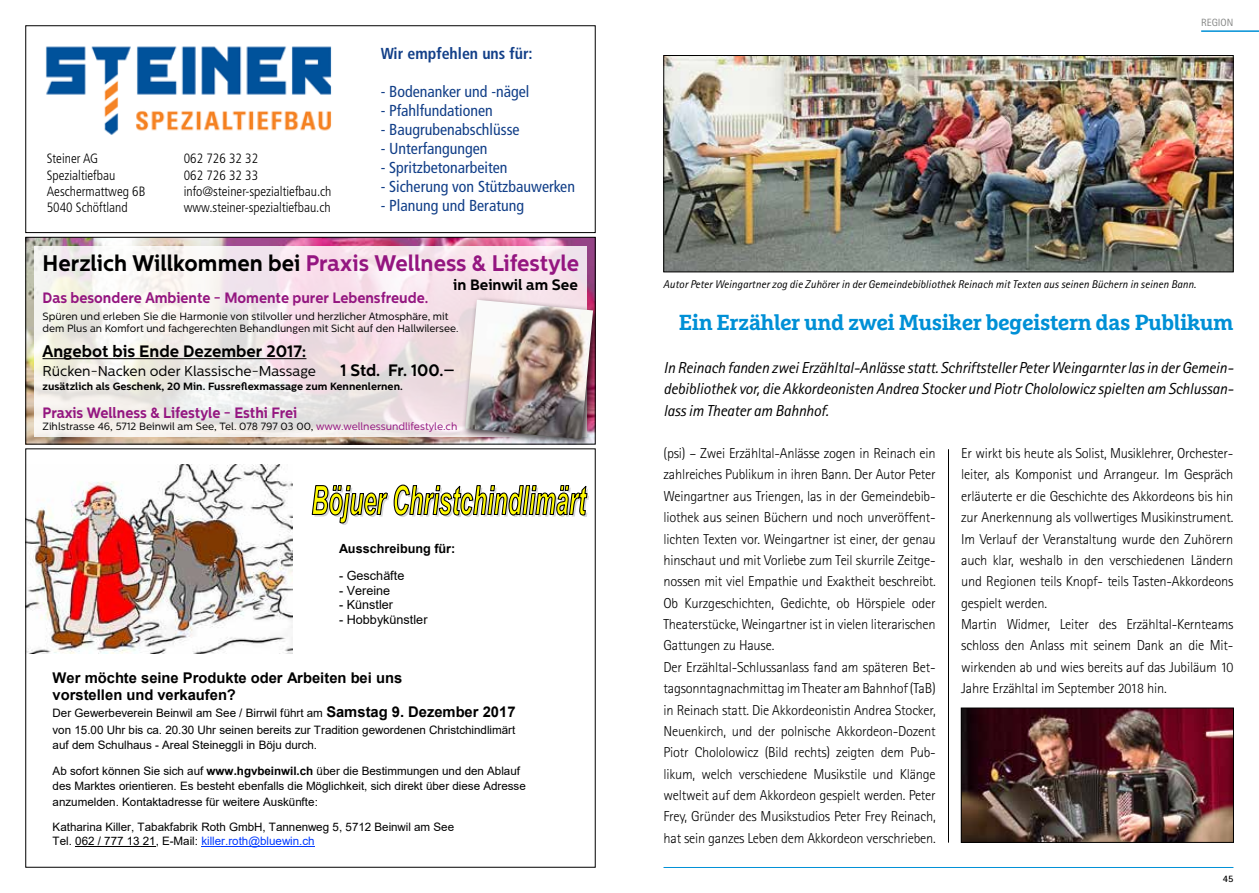
<style>
.page{position:relative;width:1259px;height:893px;background:#fff}
.page>*{position:absolute;margin:0;border:0;box-sizing:border-box;transform-origin:0 0}
.t1{font:700 22.5px "Centrale Sans";color:#941680}
.t2{font:700 21.75px "Marselis Slab Pro";letter-spacing:-.025em;color:#0090d6}
.t3{font:700 16.5px "Centrale Sans";color:#000}
.t4{font:italic 15.9px/21.3px "Rotis Sans Serif";letter-spacing:-.01em;color:#000;text-align:justify}
.t5{font:condensed 15.9px "Frutiger LT Std";color:#123f88}
.t6{font:700 condensed 15.9px "Frutiger LT Std";color:#123f88}
.t7{font:700 15px "Centrale Sans";color:#941680;scale:.95 1}
.t8{font:700 15px "Centrale Sans";color:#000}
.t9{font:700 14.7px/17px "Arial";color:#000}
.t10{font:300 14.4px/21.3px "Rotis Sans Serif";letter-spacing:-.015em;color:#000}
.t11{font:14.25px "Centrale Sans";color:#000}
.t12{font:300 condensed 13.5px/16.2px "Frutiger LT Std";color:#000}
.t13{font:12.6px "Arial";color:#000}
.t14{font:700 12.6px "Arial";color:#000}
.t15{font:11.55px/15.3px "Arial";color:#000}
.t16{font:italic 11.25px "Rotis Sans Serif";color:#000}
.t17{font:10.5px/12px "Centrale Sans";color:#000}
.t18{font:700 10.5px "Centrale Sans";color:#000}
.t19{font:10.5px "Rotis Sans Serif";color:#868786}
.t20{font:700 9.9px "Rotis Sans Serif";color:#000}
.s1{color:#000}
.s2{color:#941680}
.s3{font-weight:700;font-size:14.7px}
.s4{font-weight:700}
.s5{color:#0039ff}
</style>
<div class="page">
<img style="left:28px;top:464px;width:264px;height:190px">
<svg style="left:311px;top:484px;width:278px;height:41px"></svg>
<hr style="left:75px;top:846px;width:81px;height:1px;background:#000">
<hr style="left:201px;top:846px;width:114px;height:1px;background:#0039ff">
<hr style="left:1201px;top:30px;width:58px;height:2px;background:#0090d6">
<hr style="left:663px;top:867px;width:570px;height:1px;background:#0090d6">
<hr style="left:948px;top:449px;width:1px;height:394px;background:#000">
<img style="left:963px;top:710px;width:268px;height:131px">
<div style="left:961px;top:708px;width:272px;height:135px;border:1px solid #000"></div>
<img style="left:665px;top:57px;width:566px;height:213px">
<div style="left:663px;top:55px;width:570px;height:217px;border:1px solid #000"></div>
<img style="left:28px;top:239px;width:565px;height:203px">
<svg style="left:34px;top:247px;width:553px;height:190px"></svg>
<hr style="left:43px;top:358px;width:263px;height:1px;background:#000">
<div style="left:461px;top:296px;width:134px;height:148px;background:#000;opacity:.75"></div>
<img style="left:465px;top:300px;width:128px;height:139px">
<div style="left:26px;top:237px;width:569px;height:207px;border:1px solid #000"></div>
<img style="left:45px;top:46px;width:287px;height:89px">
<div style="left:26px;top:26px;width:569px;height:207px;border:1px solid #000"></div>
<p class="t12" style="left:47px;top:151px;width:100px">Steiner AG<br>Spezialtiefbau<br>Aeschermattweg 6B<br>5040 Schöftland</p>
<p class="t12" style="left:184px;top:151px;width:149px">062 726 32 32<br>062 726 32 33 info@steiner-spezialtiefbau.ch www.steiner-spezialtiefbau.ch</p>
<p class="t6" style="left:381px;top:44px;width:154px">Wir empfehlen uns für:</p>
<p class="t5" style="left:381px;top:82px;width:150px">- Bodenanker und -nägel</p>
<p class="t5" style="left:381px;top:101px;width:114px">- Pfahlfundationen</p>
<p class="t5" style="left:381px;top:120px;width:140px">- Baugrubenabschlüsse</p>
<p class="t5" style="left:381px;top:139px;width:108px">- Unterfangungen</p>
<p class="t5" style="left:381px;top:158px;width:128px">- Spritzbetonarbeiten</p>
<p class="t5" style="left:381px;top:177px;width:196px">- Sicherung von Stützbauwerken</p>
<p class="t5" style="left:381px;top:197px;width:145px">- Planung und Beratung</p>
<h1 class="t1" style="left:43px;top:250px;width:538px"><span class="s1">Herzlich Willkommen bei</span> Praxis Wellness &amp; Lifestyle</h1>
<p class="t7" style="left:43px;top:289px;width:407px">Das besondere Ambiente - Momente purer Lebensfreude.</p>
<p class="t17" style="left:43px;top:310px;width:417px">Spüren und erleben Sie die Harmonie von stilvoller und herzlicher Atmosphäre, mit dem Plus an Komfort und fachgerechten Behandlungen mit Sicht auf den Hallwilersee.</p>
<p class="t3" style="left:43px;top:341px;width:265px">Angebot bis Ende Dezember 2017:</p>
<p class="t11" style="left:43px;top:363px;width:275px">Rücken-Nacken oder Klassische-Massage</p>
<p class="t3" style="left:340px;top:360px;width:116px">1 Std. Fr. 100.–</p>
<p class="t18" style="left:43px;top:380px;width:362px">zusätzlich als Geschenk, 20 Min. Fussreflexmassage zum Kennenlernen.</p>
<p class="t7" style="left:43px;top:404px;width:270px">Praxis Wellness &amp; Lifestyle - Esthi Frei</p>
<p class="t17" style="left:43px;top:420px;width:416px">Zihlstrasse 46, 5712 Beinwil am See, Tel. 078 797 03 00, <span class="s2">www.wellnessundlifestyle.ch</span></p>
<p class="t8" style="left:453px;top:276px;width:126px">in Beinwil am See</p>
<p class="t14" style="left:339px;top:539px;width:118px">Ausschreibung für:</p>
<p class="t13" style="left:339px;top:567px;width:67px">- Geschäfte</p>
<p class="t13" style="left:339px;top:581px;width:53px">- Vereine</p>
<p class="t13" style="left:339px;top:596px;width:56px">- Künstler</p>
<p class="t13" style="left:339px;top:610px;width:90px">- Hobbykünstler</p>
<p class="t9" style="left:53px;top:670px;width:351px">Wer möchte seine Produkte oder Arbeiten bei uns vorstellen und verkaufen?</p>
<p class="t15" style="left:53px;top:705px;width:464px;line-height:16.6px">Der Gewerbeverein Beinwil am See / Birrwil führt am <span class="s3">Samstag 9. Dezember 2017 </span>von 15.00 Uhr bis ca. 20.30 Uhr seinen bereits zur Tradition gewordenen Christchindlimärt</p>
<p class="t15" style="left:53px;top:737px;width:266px">auf dem Schulhaus - Areal Steineggli in Böju durch.</p>
<p class="t15" style="left:53px;top:763px;width:475px">Ab sofort können Sie sich auf <span class="s4">www.hgvbeinwil.ch</span> über die Bestimmungen und den Ablauf des Marktes orientieren. Es besteht ebenfalls die Möglichkeit, sich direkt über diese Adresse anzumelden. Kontaktadresse für weitere Auskünfte:</p>
<p class="t15" style="left:53px;top:820px;width:403px;line-height:13.4px">Katharina Killer, Tabakfabrik Roth GmbH, Tannenweg 5, 5712 Beinwil am See<br>Tel. 062 / 777 13 21, E-Mail: <span class="s5">killer.roth@bluewin.ch</span></p>
<p class="t19" style="left:1201px;top:16px;width:34px">REGION</p>
<p class="t16" style="left:663px;top:278px;width:534px">Autor Peter Weingartner zog die Zuhörer in der Gemeindebibliothek Reinach mit Texten aus seinen Büchern in seinen Bann.</p>
<h2 class="t2" style="left:679px;top:308px;width:556px">Ein Erzähler und zwei Musiker begeistern das Publikum</h2>
<p class="t4" style="left:663px;top:357px;width:571px">In Reinach fanden zwei Erzähltal-Anlässe statt. Schriftsteller Peter Weingarnter las in der Gemein&shy;debibliothek vor, die Akkordeonisten Andrea Stocker und Piotr Chololowicz spielten am Schlussan&shy;lass im Theater am Bahnhof.</p>
<p class="t10" style="left:663px;top:443px;width:274px">(psi) – Zwei Erzähltal-Anlässe zogen in Reinach ein zahlreiches Publikum in ihren Bann. Der Autor Peter Weingartner aus Triengen, las in der Gemeindebib&shy;liothek aus seinen Büchern und noch unveröffent&shy;lichten Texten vor. Weingartner ist einer, der genau hinschaut und mit Vorliebe zum Teil skurrile Zeitge&shy;nossen mit viel Empathie und Exaktheit beschreibt.<br>Ob Kurzgeschichten, Gedichte, ob Hörspiele oder Theaterstücke, Weingartner ist in vielen literarischen Gattungen zu Hause.<br>Der Erzähltal-Schlussanlass fand am späteren Bet&shy;tagsonntagnachmittag im Theater am Bahnhof (TaB) in Reinach statt. Die Akkordeonistin Andrea Stocker, Neuenkirch, und der polnische Akkordeon-Dozent Piotr Chololowicz (Bild rechts) zeigten dem Pub&shy;likum, welch verschiedene Musikstile und Klänge weltweit auf dem Akkordeon gespielt werden. Peter Frey, Gründer des Musikstudios Peter Frey Reinach, hat sein ganzes Leben dem Akkordeon verschrieben.</p>
<p class="t10" style="left:961px;top:442px;width:274px">Er wirkt bis heute als Solist, Musiklehrer, Orchester&shy;leiter, als Komponist und Arrangeur. Im Gespräch erläuterte er die Geschichte des Akkordeons bis hin zur Anerkennung als vollwertiges Musikinstrument.<br>Im Verlauf der Veranstaltung wurde den Zuhörern auch klar, weshalb in den verschiedenen Ländern und Regionen teils Knopf- teils Tasten-Akkordeons gespielt werden.<br>Martin Widmer, Leiter des Erzähltal-Kernteams schloss den Anlass mit seinem Dank an die Mit&shy;wirkenden ab und wies bereits auf das Jubiläum 10<br>Jahre Erzähltal im September 2018 hin.</p>
<p class="t20" style="left:1222px;top:872px;width:12px">45</p>
</div>
